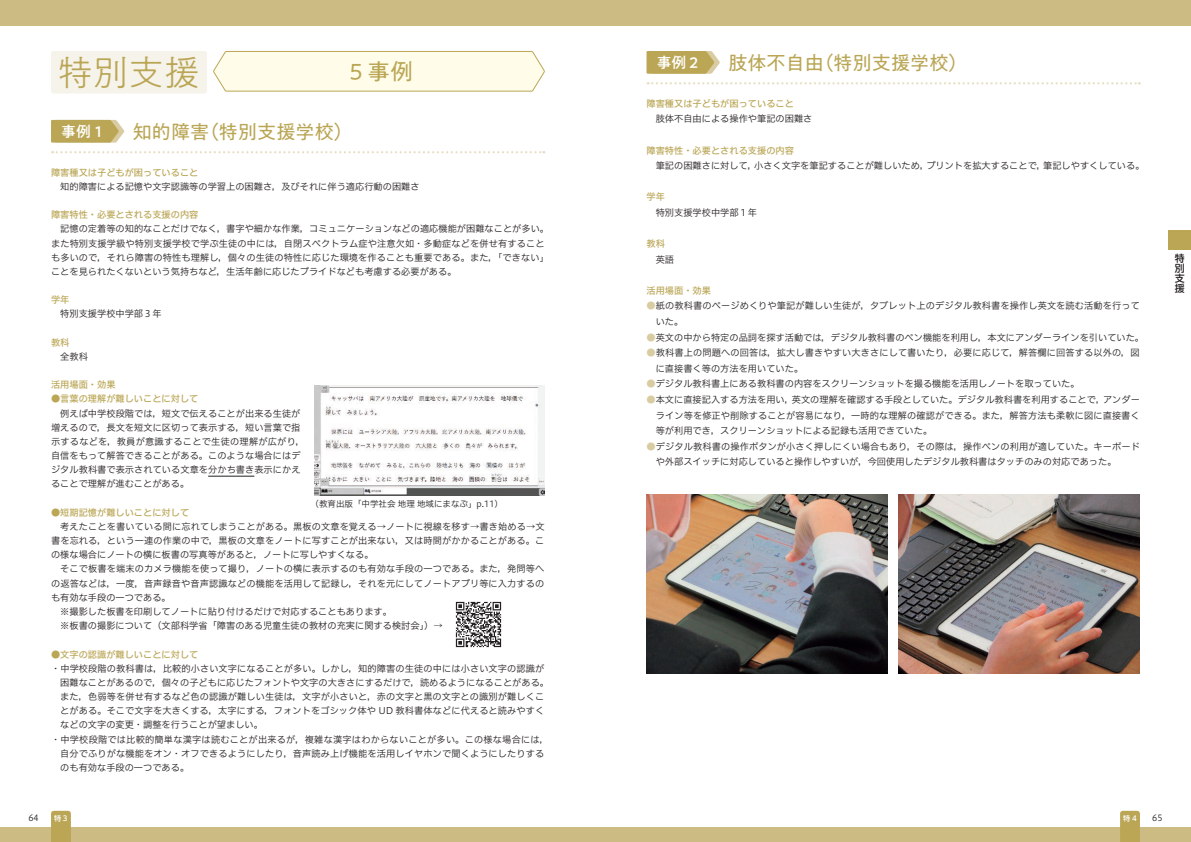
<style>
.page{position:relative;width:1191px;height:842px;background:#fff}
.page>*{position:absolute;margin:0;border:0;box-sizing:border-box;transform-origin:0 0}
.t1{font:300 35.4px "PA1 Gothic Std";color:#baa655}
.t2{font:22.7px "PA1 Gothic Std";color:#baa655}
.t3{font:19.1px "PA1 Gothic Std";color:#baa655}
.t4{font:500 14.9px "PA1 Gothic Std";color:#fff}
.t5{font:500 9.9px/9.9px "UD Shin M Go Pr 6 N";color:#231f20;text-align:justify}
.t6{font:9.2px/14.2px "Hiragino UD Sans F Std W3";letter-spacing:.005em;color:#231f20}
.t7{font:9.2px "Hiragino UD Sans F Std W5";color:#baa655}
.t8{font:8.5px "Hiragino UD Sans F Std W3";color:#231f20}
.t9{font:8.5px "Hiragino UD Sans Std W3";color:#231f20}
.t10{font:500 7.1px "UD Shin Go Pro";color:#fff}
.s1{color:#dacca2}
</style>
<div class="page">
<div style="left:0;top:0;width:1191px;height:26px;background:#ccbc83"></div>
<div style="left:0;top:828px;width:1191px;height:14px;background:#ccbc83"></div>
<svg style="left:646px;top:51px;width:74px;height:23px;background:#c1af66"></svg>
<svg style="left:647px;top:82px;width:492px;height:2px"></svg>
<svg style="left:51px;top:120px;width:74px;height:23px;background:#c1af67"></svg>
<hr style="left:208px;top:476px;width:46px;height:1px;background:#231f20">
<img style="left:455px;top:601px;width:47px;height:47px">
<svg style="left:52px;top:151px;width:492px;height:2px"></svg>
<svg style="left:213px;top:51px;width:332px;height:41px;background:#fbf8e2"></svg>
<div style="left:51px;top:51px;width:156px;height:43px;background:#f6f3ea;border-radius:3px"></div>
<img style="left:315px;top:386px;width:229px;height:109px">
<img style="left:646px;top:495px;width:241px;height:178px">
<img style="left:899px;top:495px;width:241px;height:178px">
<svg style="left:51px;top:811px;width:20px;height:31px"></svg>
<svg style="left:1120px;top:811px;width:20px;height:31px"></svg>
<div style="left:1168px;top:230px;width:23px;height:19px;background:#baa655"></div>
<h1 class="t1" style="left:58px;top:53px;width:143px">特別支援</h1>
<h2 class="t2" style="left:345px;top:58px;width:70px">５事例</h2>
<h3 class="t4" style="left:61px;top:122px;width:46px">事例１</h3>
<h3 class="t3" style="left:133px;top:120px;width:222px">知的障害（特別支援学校）</h3>
<p class="t7" style="left:51px;top:165px;width:149px">障害種又は子どもが困っていること</p>
<p class="t6" style="left:60px;top:179px;width:361px">知的障害による記憶や文字認識等の学習上の困難さ，及びそれに伴う適応行動の困難さ</p>
<p class="t7" style="left:51px;top:208px;width:149px">障害特性・必要とされる支援の内容</p>
<p class="t6" style="left:51px;top:221px;width:499px;text-indent:9px">記憶の定着等の知的なことだけでなく，書字や細かな作業，コミュニケーションなどの適応機能が困難なことが多い。また特別支援学級や特別支援学校で学ぶ生徒の中には，自閉スペクトラム症や注意欠如・多動症などを併せ有することも多いので，それら障害の特性も理解し，個々の生徒の特性に応じた環境を作ることも重要である。また，「できない」ことを見られたくないという気持ちなど，生活年齢に応じたプライドなども考慮する必要がある。</p>
<p class="t7" style="left:51px;top:293px;width:20px">学年</p>
<p class="t6" style="left:60px;top:306px;width:103px">特別支援学校中学部３年</p>
<p class="t7" style="left:51px;top:335px;width:20px">教科</p>
<p class="t6" style="left:60px;top:349px;width:29px">全教科</p>
<p class="t7" style="left:51px;top:378px;width:66px">活用場面・効果</p>
<p class="t7" style="left:51px;top:392px;width:149px">●言葉の理解が難しいことに対して</p>
<p class="t6" style="left:51px;top:405px;width:256px;text-indent:9px">例えば中学校段階では，短文で伝えることが出来る生徒が増えるので，長文を短文に区切って表示する，短い言葉で指示するなどを，教員が意識することで生徒の理解が広がり，自信をもって解答できることがある。このような場合にはデジタル教科書で表示されている文章を分かち書き表示にかえることで理解が進むことがある。</p>
<p class="t7" style="left:51px;top:505px;width:140px">●短期記憶が難しいことに対して</p>
<p class="t6" style="left:51px;top:519px;width:495px;text-align:justify;text-indent:9px">考えたことを書いている間に忘れてしまうことがある。黒板の文章を覚える→ノートに視線を移す→書き始める→文書を忘れる，という一連の作業の中で，黒板の文章をノートに写すことが出来ない，又は時間がかかることがある。この様な場合にノートの横に板書の写真等があると，ノートに写しやすくなる。</p>
<p class="t6" style="left:60px;top:561px;width:485px">そこで板書を端末のカメラ機能を使って撮り，ノートの横に表示するのも有効な手段の一つである。また，発問等へ</p>
<p class="t6" style="left:51px;top:575px;width:495px">の返答などは，一度，音声録音や音声認識などの機能を活用して記録し，それを元にしてノートアプリ等に入力するの</p>
<p class="t6" style="left:51px;top:590px;width:121px">も有効な手段の一つである。</p>
<p class="t6" style="left:60px;top:604px;width:333px">※撮影した板書を印刷してノートに貼り付けるだけで対応することもあります。</p>
<p class="t6" style="left:60px;top:618px;width:393px">※板書の撮影について（文部科学省「障害のある児童生徒の教材の充実に関する検討会」）→　</p>
<p class="t7" style="left:51px;top:647px;width:149px">●文字の認識が難しいことに対して</p>
<p class="t6" style="left:51px;top:661px;width:495px">・中学校段階の教科書は，比較的小さい文字になることが多い。しかし，知的障害の生徒の中には小さい文字の認識が</p>
<p class="t6" style="left:60px;top:675px;width:490px">困難なことがあるので，個々の子どもに応じたフォントや文字の大きさにするだけで，読めるようになることがある。</p>
<p class="t6" style="left:60px;top:689px;width:485px">また，色弱等を併せ有するなど色の認識が難しい生徒は，文字が小さいと，赤の文字と黒の文字との識別が難しくこ</p>
<p class="t6" style="left:60px;top:703px;width:485px">とがある。そこで文字を大きくする，太字にする，フォントをゴシック体や UD 教科書体などに代えると読みやすく</p>
<p class="t6" style="left:60px;top:717px;width:204px">などの文字の変更・調整を行うことが望ましい。</p>
<p class="t6" style="left:51px;top:731px;width:499px">・中学校段階では比較的簡単な漢字は読むことが出来るが，複雑な漢字はわからないことが多い。この様な場合には，</p>
<p class="t6" style="left:60px;top:746px;width:486px">自分でふりがな機能をオン・オフできるようにしたり，音声読み上げ機能を活用しイヤホンで聞くようにしたりする</p>
<p class="t6" style="left:60px;top:760px;width:130px">のも有効な手段の一つである。</p>
<p class="t8" style="left:310px;top:497px;width:194px">（教育出版「中学社会 地理 地域にまなぶ」p.11）</p>
<h3 class="t4" style="left:657px;top:54px;width:46px">事例２</h3>
<h3 class="t3" style="left:728px;top:51px;width:241px">肢体不自由（特別支援学校）</h3>
<p class="t7" style="left:646px;top:96px;width:149px">障害種又は子どもが困っていること</p>
<p class="t6" style="left:656px;top:111px;width:158px">肢体不自由による操作や筆記の困難さ</p>
<p class="t7" style="left:646px;top:143px;width:149px">障害特性・必要とされる支援の内容</p>
<p class="t6" style="left:656px;top:158px;width:490px">筆記の困難さに対して，小さく文字を筆記することが難しいため，プリントを拡大することで，筆記しやすくしている。</p>
<p class="t7" style="left:646px;top:190px;width:20px">学年</p>
<p class="t6" style="left:656px;top:205px;width:103px">特別支援学校中学部１年</p>
<p class="t7" style="left:646px;top:237px;width:20px">教科</p>
<p class="t6" style="left:656px;top:252px;width:20px">英語</p>
<p class="t7" style="left:646px;top:283px;width:66px">活用場面・効果</p>
<p class="t6" style="left:656px;top:298px;width:486px;line-height:15.6px;text-indent:-9px"><span class="s1">●</span>紙の教科書のページめくりや筆記が難しい生徒が，タブレット上のデジタル教科書を操作し英文を読む活動を行っていた。</p>
<p class="t6" style="left:646px;top:330px;width:499px"><span class="s1">●</span>英文の中から特定の品詞を探す活動では，デジタル教科書のペン機能を利用し，本文にアンダーラインを引いていた。</p>
<p class="t6" style="left:656px;top:344px;width:485px;line-height:15.6px;text-indent:-9px"><span class="s1">●</span>教科書上の問題への回答は，拡大し書きやすい大きさにして書いたり，必要に応じて，解答欄に回答する以外の，図に直接書く等の方法を用いていた。</p>
<p class="t6" style="left:646px;top:376px;width:434px"><span class="s1">●</span>デジタル教科書上にある教科書の内容をスクリーンショットを撮る機能を活用しノートを取っていた。</p>
<p class="t6" style="left:656px;top:391px;width:486px;line-height:15.6px;text-align:justify;text-indent:-9px"><span class="s1">●</span>本文に直接記入する方法を用い，英文の理解を確認する手段としていた。デジタル教科書を利用することで，アンダーライン等を修正や削除することが容易になり，一時的な理解の確認ができる。また，解答方法も柔軟に図に直接書く等が利用でき，スクリーンショットによる記録も活用できていた。</p>
<p class="t6" style="left:656px;top:438px;width:486px;line-height:15.6px;text-indent:-9px"><span class="s1">●</span>デジタル教科書の操作ボタンが小さく押しにくい場合もあり，その際は，操作ペンの利用が適していた。キーボードや外部スイッチに対応していると操作しやすいが，今回使用したデジタル教科書はタッチのみの対応であった。</p>
<p class="t5" style="left:1174px;top:253px;width:11px">特別支援</p>
<p class="t9" style="left:28px;top:811px;width:12px">64</p>
<p class="t10" style="left:54px;top:812px;width:15px">特3</p>
<p class="t10" style="left:1123px;top:812px;width:15px">特 4</p>
<p class="t9" style="left:1152px;top:811px;width:12px">65</p>
</div>
